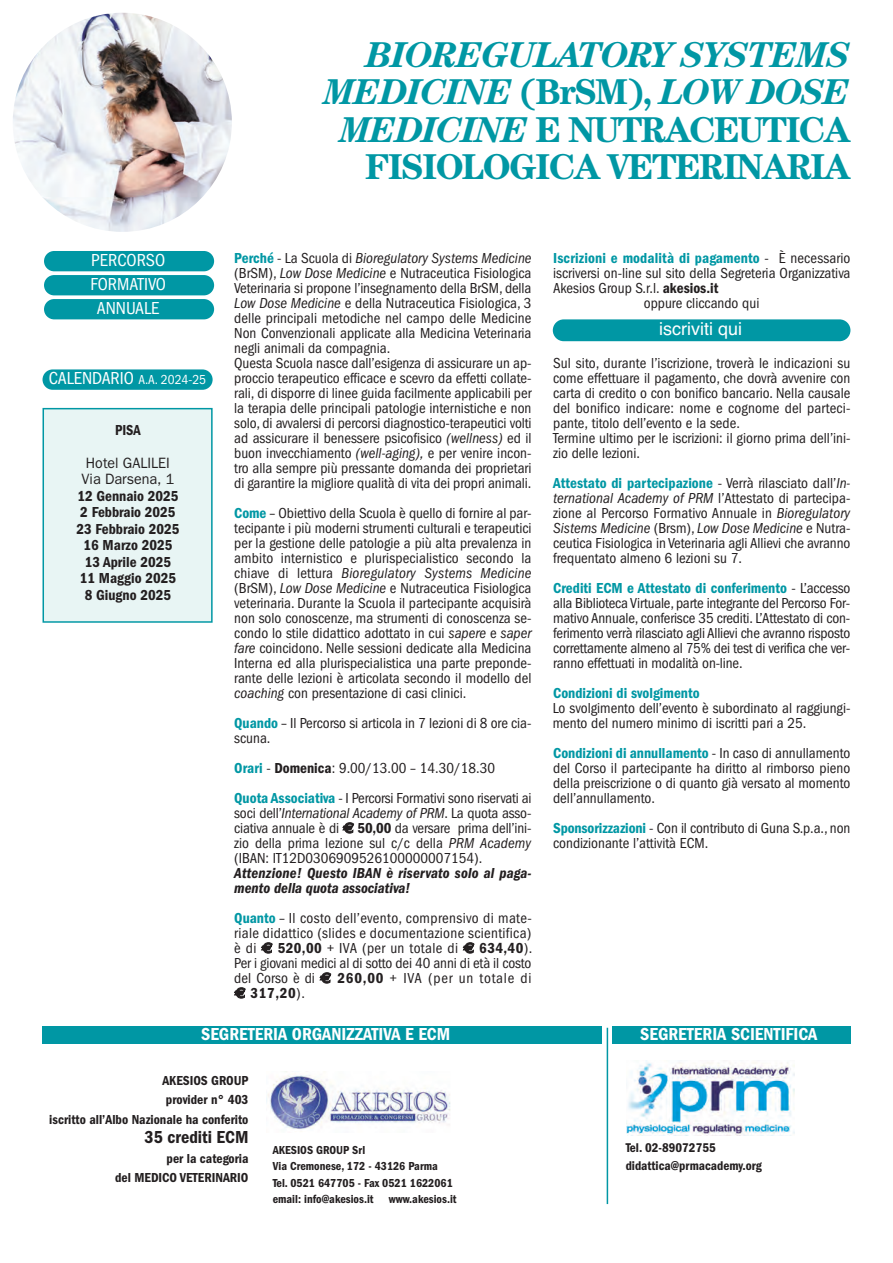
<style>
.page{position:relative;width:893px;height:1263px;background:#fff}
.page>*{position:absolute;margin:0;border:0;box-sizing:border-box;transform-origin:0 0}
.t1{font:italic 700 36px/37.5px "Century";letter-spacing:-.05em;color:#0097a4;text-align:right}
.t2{font:600 condensed 18px "Franklin Gothic";color:#fff}
.t3{font:condensed 18px/24px "Franklin Gothic";color:#fff;text-align:center}
.t4{font:600 condensed 18px "Franklin Gothic";color:#231f20}
.t5{font:18px "Helvetica";color:#fff}
.t6{font:condensed 15px/15px "Franklin Gothic";color:#231f20}
.t7{font:600 condensed 15px/16.5px "Franklin Gothic";color:#231f20;text-align:center}
.t8{font:italic 600 condensed 15px/15px "Franklin Gothic";letter-spacing:.01em;color:#231f20}
.t9{font:600 condensed 15px "Franklin Gothic";letter-spacing:.01em;color:#0097a4}
.t10{font:15px/16.5px "Franklin Gothic";color:#231f20;scale:.95 1}
.t11{font:600 condensed 15px "Franklin Gothic";color:#231f20;scale:.95 1}
.t12{font:600 condensed 13.5px/19.5px "Franklin Gothic";color:#231f20;text-align:right}
.t13{font:condensed 13.5px "Franklin Gothic";color:#fff}
.t14{font:600 condensed 13.2px/18px "Franklin Gothic";color:#231f20}
.t15{font:600 condensed 12px/16.5px "Franklin Gothic";color:#231f20}
.s1{font-style:normal}
.s2{font-size:18px}
.s3{font-weight:600;color:#0097a4}
.s4{font-style:italic}
.s5{font-weight:600}
.s6{font-family:"Euro Sans";font-weight:700;font-stretch:normal}
.s7{font-weight:400;color:#231f20}
</style>
<div class="page">
<img style="left:13px;top:13px;width:219px;height:219px;border-radius:50%">
<img style="left:268px;top:1071px;width:183px;height:58px">
<div style="left:43px;top:1026px;width:559px;height:18px;background:#0097a4"></div>
<hr style="left:607px;top:1028px;width:1px;height:176px;background:#0097a4">
<div style="left:612px;top:1026px;width:238px;height:18px;background:#0097a4"></div>
<div style="left:44px;top:409px;width:167px;height:212px;background:#e8f5f4"></div>
<div style="left:43px;top:408px;width:170px;height:215px;border:2px solid #0097a4"></div>
<img style="left:626px;top:1061px;width:168px;height:75px">
<div style="left:44px;top:251px;width:170px;height:20px;background:#0097a4;border-radius:10px"></div>
<div style="left:44px;top:275px;width:170px;height:20px;background:#0097a4;border-radius:10px"></div>
<div style="left:44px;top:299px;width:170px;height:20px;background:#0097a4;border-radius:10px"></div>
<div style="left:43px;top:369px;width:170px;height:21px;background:#0097a4;border-radius:10px"></div>
<div style="left:553px;top:319px;width:297px;height:22px;background:#0097a4;border-radius:11px"></div>
<h1 class="t1" style="left:324px;top:39px;width:528px">BIOREGULATORY SYSTEMS<br>MEDICINE <span class="s1">(BrSM),</span> LOW DOSE<br>MEDICINE <span class="s1">E NUTRACEUTICA<br>FISIOLOGICA VETERINARIA</span></h1>
<p class="t3" style="left:90px;top:249px;width:77px">PERCORSO<br>FORMATIVO<br>ANNUALE</p>
<p class="t13" style="left:49px;top:375px;width:159px"><span class="s2">CALENDARIO</span> A.A. 2024-25</p>
<p class="t11" style="left:115px;top:425px;width:29px">PISA</p>
<p class="t10" style="left:82px;top:454px;width:99px">Hotel GALILEI<br>Via Darsena, 1</p>
<p class="t7" style="left:76px;top:489px;width:105px">12 Gennaio 2025<br>2 Febbraio 2025<br>23 Febbraio 2025<br>16 Marzo 2025<br>13 Aprile 2025<br>11 Maggio 2025<br>8 Giugno 2025</p>
<p class="t6" style="left:234px;top:252px;width:299px"><span class="s3">Perché</span> - La Scuola di <span class="s4">Bioregulatory Systems Medicine </span>(BrSM), <span class="s4">Low Dose Medicine</span> e Nutraceutica Fisiologica Veterinaria si propone l’insegnamento della BrSM, della <span class="s4">Low Dose Medicine</span> e della Nutraceutica Fisiologica, 3 delle principali metodiche nel campo delle Medicine Non Convenzionali applicate alla Medicina Veterinaria negli animali da compagnia.<br>Questa Scuola nasce dall’esigenza di assicurare un ap&shy;proccio terapeutico efficace e scevro da effetti collate&shy;rali, di disporre di linee guida facilmente applicabili per la terapia delle principali patologie internistiche e non solo, di avvalersi di percorsi diagnostico-terapeutici volti ad assicurare il benessere psicofisico <span class="s4">(wellness)</span> ed il buon invecchiamento <span class="s4">(well-aging),</span> e per venire incon&shy;tro alla sempre più pressante domanda dei proprietari di garantire la migliore qualità di vita dei propri animali.</p>
<p class="t6" style="left:234px;top:507px;width:299px;text-align:justify"><span class="s3">Come</span> – Obiettivo della Scuola è quello di fornire al par&shy;tecipante i più moderni strumenti culturali e terapeutici per la gestione delle patologie a più alta prevalenza in ambito internistico e plurispecialistico secondo la chiave di lettura <span class="s4">Bioregulatory Systems Medicine </span>(BrSM), <span class="s4">Low Dose Medicine</span> e Nutraceutica Fisiologica veterinaria. Durante la Scuola il partecipante acquisirà non solo conoscenze, ma strumenti di conoscenza se&shy;condo lo stile didattico adottato in cui <span class="s4">sapere</span> e <span class="s4">saper fare</span> coincidono. Nelle sessioni dedicate alla Medicina Interna ed alla plurispecialistica una parte preponde&shy;rante delle lezioni è articolata secondo il modello del <span class="s4">coaching</span> con presentazione di casi clinici.</p>
<p class="t6" style="left:234px;top:717px;width:299px"><span class="s3">Quando</span> – Il Percorso si articola in 7 lezioni di 8 ore cia&shy;scuna.</p>
<p class="t6" style="left:234px;top:754px;width:299px;line-height:30px"><span class="s3">Orari</span> - <span class="s5">Domenica</span>: 9.00/13.00 – 14.30/18.30<br><span class="s3">Quota Associativa</span> - I Percorsi Formativi sono riservati ai</p>
<p class="t6" style="left:234px;top:807px;width:299px;text-align:justify">soci dell’<span class="s4">International Academy of PRM</span>. La quota asso&shy;ciativa annuale è di <span class="s6">€</span> <span class="s5">50,00</span> da versare prima dell’ini&shy;zio della prima lezione sul c/c della <span class="s4">PRM Academy </span>(IBAN: IT12D0306909526100000007154).</p>
<p class="t8" style="left:234px;top:867px;width:299px">Attenzione! Questo IBAN è riservato solo al paga&shy;mento della quota associativa!</p>
<p class="t6" style="left:234px;top:912px;width:300px;text-align:justify"><span class="s3">Quanto</span> – Il costo dell’evento, comprensivo di mate&shy;riale didattico (slides e documentazione scientifica) è di <span class="s6">€</span> <span class="s5">520,00</span> + IVA (per un totale di <span class="s6">€</span> <span class="s5">634,40</span>).<br>Per i giovani medici al di sotto dei 40 anni di età il costo del Corso è di <span class="s6">€</span> <span class="s5">260,00</span> + IVA (per un totale di <span class="s6">€</span> <span class="s5">317,20</span>).</p>
<p class="t9" style="left:553px;top:253px;width:299px">Iscrizioni e modalità di pagamento <span class="s7">- È necessario</span></p>
<p class="t6" style="left:553px;top:267px;width:299px">iscriversi on-line sul sito della Segreteria Organizzativa</p>
<p class="t6" style="left:553px;top:282px;width:167px">Akesios Group S.r.l. <span class="s5">akesios.it</span></p>
<p class="t6" style="left:644px;top:297px;width:117px">oppure cliccando qui</p>
<p class="t5" style="left:659px;top:318px;width:84px">iscriviti qui</p>
<p class="t6" style="left:553px;top:357px;width:299px">Sul sito, durante l’iscrizione, troverà le indicazioni su come effettuare il pagamento, che dovrà avvenire con carta di credito o con bonifico bancario. Nella causale del bonifico indicare: nome e cognome del parteci&shy;pante, titolo dell’evento e la sede.<br>Termine ultimo per le iscrizioni: il giorno prima dell’ini&shy;zio delle lezioni.</p>
<p class="t6" style="left:553px;top:477px;width:299px;text-align:justify"><span class="s3">Attestato di partecipazione</span> - Verrà rilasciato dall’<span class="s4">In&shy;ternational Academy of PRM</span> l’Attestato di partecipa&shy;zione al Percorso Formativo Annuale in <span class="s4">Bioregulatory Sistems Medicine</span> (Brsm), <span class="s4">Low Dose Medicine</span> e Nutra&shy;ceutica Fisiologica in Veterinaria agli Allievi che avranno frequentato almeno 6 lezioni su 7.</p>
<p class="t6" style="left:553px;top:582px;width:299px;text-align:justify"><span class="s3">Crediti ECM e Attestato di conferimento</span> - L’accesso alla Biblioteca Virtuale, parte integrante del Percorso For&shy;mativo Annuale, conferisce 35 crediti. L’Attestato di con&shy;ferimento verrà rilasciato agli Allievi che avranno risposto correttamente almeno al 75% dei test di verifica che ver&shy;ranno effettuati in modalità on-line.</p>
<p class="t9" style="left:553px;top:688px;width:148px">Condizioni di svolgimento</p>
<p class="t6" style="left:553px;top:702px;width:299px">Lo svolgimento dell’evento è subordinato al raggiungi&shy;mento del numero minimo di iscritti pari a 25.</p>
<p class="t6" style="left:553px;top:747px;width:299px;text-align:justify"><span class="s3">Condizioni di annullamento</span> - In caso di annullamento del Corso il partecipante ha diritto al rimborso pieno della preiscrizione o di quanto già versato al momento dell’annullamento.</p>
<p class="t6" style="left:553px;top:822px;width:299px"><span class="s3">Sponsorizzazioni</span> - Con il contributo di Guna S.p.a., non condizionante l’attività ECM.</p>
<p class="t2" style="left:201px;top:1028px;width:251px">SEGRETERIA ORGANIZZATIVA E ECM</p>
<p class="t12" style="left:49px;top:1072px;width:201px">AKESIOS GROUP<br>provider n° 403<br>iscritto all’Albo Nazionale ha conferito</p>
<p class="t4" style="left:145px;top:1131px;width:105px">35 crediti ECM</p>
<p class="t12" style="left:115px;top:1150px;width:135px">per la categoria<br>del MEDICO VETERINARIO</p>
<p class="t15" style="left:273px;top:1143px;width:182px">AKESIOS GROUP Srl<br>Via Cremonese, 172 - 43126 Parma<br>Tel. 0521 647705 - Fax 0521 1622061 email: info@akesios.it</p>
<p class="t15" style="left:389px;top:1192px;width:69px">www.akesios.it</p>
<p class="t2" style="left:640px;top:1028px;width:179px">SEGRETERIA SCIENTIFICA</p>
<p class="t14" style="left:626px;top:1140px;width:138px">Tel. 02-89072755 didattica@prmacademy.org</p>
</div>
